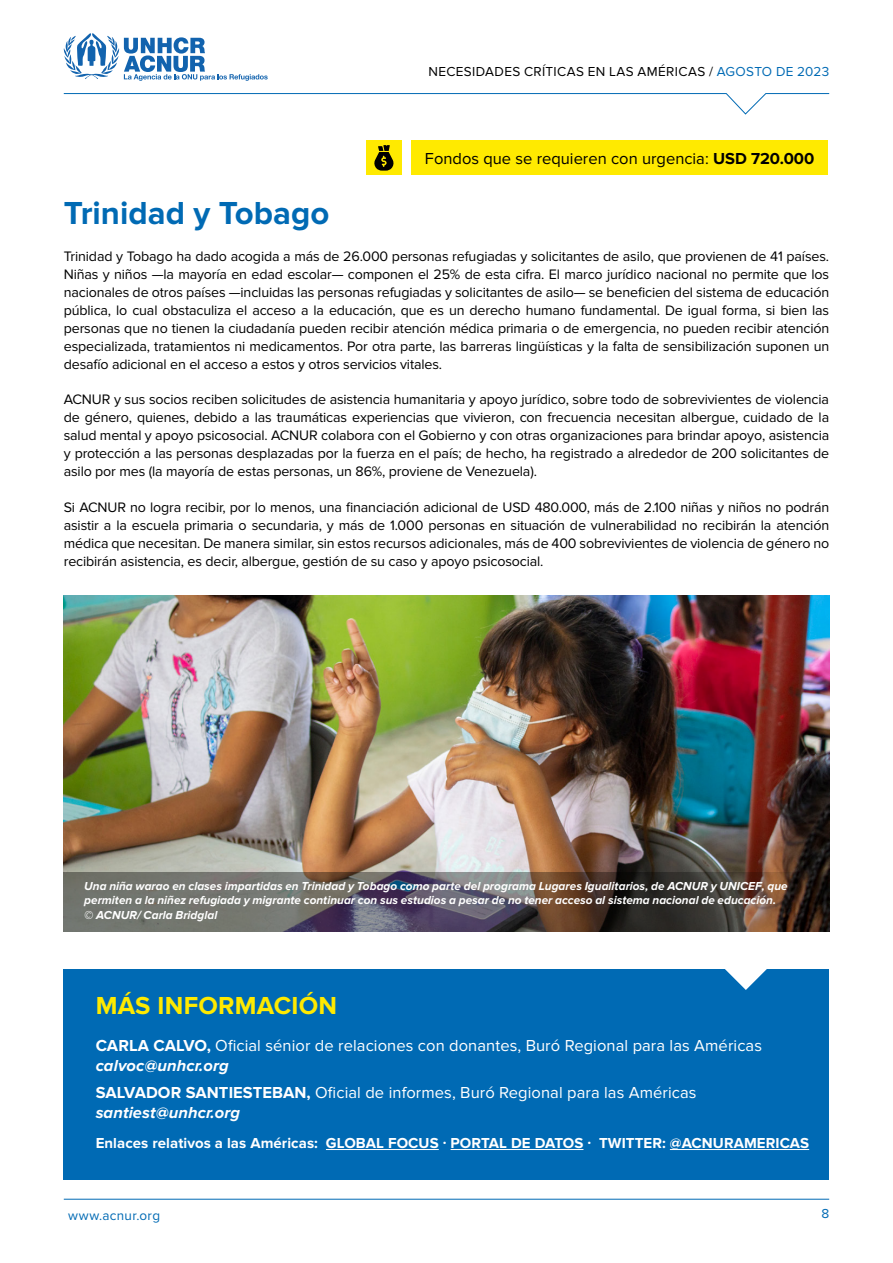
<style>
.page{position:relative;width:893px;height:1263px;background:#fff}
.page>*{position:absolute;margin:0;border:0;box-sizing:border-box;transform-origin:0 0}
.t1{font:700 33px "Proxima Nova";color:#006ab4}
.t2{font:700 25.5px "Proxima Nova";letter-spacing:.01em;color:#ffea00}
.t3{font:16.5px/19.8px "Proxima Nova";letter-spacing:.005em;color:#fff}
.t4{font:16.5px "Proxima Nova";color:#000}
.t5{font:700 15px "Proxima Nova";letter-spacing:.005em;color:#fff}
.t6{font:14.25px/18px "Proxima Nova";letter-spacing:-.01em;color:#000;text-align:justify}
.t7{font:13.5px "Proxima Nova";letter-spacing:.025em;color:#000}
.t8{font:13.5px "Proxima Nova";letter-spacing:.02em;color:#006ab4}
.t9{font:italic 700 12px/14.4px "Proxima Nova";color:#fff}
.s1{color:#006ab4}
.s2{font-weight:700}
.s3{font-weight:700;font-style:italic}
</style>
<div class="page">
<svg style="left:63px;top:93px;width:767px;height:22px"></svg>
<div style="left:366px;top:141px;width:461px;height:34px;background:#ffea00"></div>
<div style="left:402px;top:125px;width:9px;height:66px;background:#fff"></div>
<svg style="left:374px;top:145px;width:20px;height:26px"></svg>
<img style="left:64px;top:595px;width:765px;height:277px">
<svg style="left:64px;top:872px;width:765px;height:59px;background:#5b5351"></svg>
<div style="left:64px;top:969px;width:765px;height:211px;background:#006ab4"></div>
<svg style="left:725px;top:969px;width:42px;height:21px"></svg>
<hr style="left:326px;top:1149px;width:113px;height:1px;background:#fff">
<hr style="left:451px;top:1149px;width:132px;height:1px;background:#fff">
<hr style="left:670px;top:1149px;width:139px;height:1px;background:#fff">
<svg style="left:63px;top:33px;width:205px;height:48px"></svg>
<hr style="left:64px;top:1199px;width:765px;height:1px;background:#006ab4">
<p class="t7" style="left:428px;top:63px;width:402px">NECESIDADES CRÍTICAS EN LAS AMÉRICAS / <span class="s1">AGOSTO DE 2023</span></p>
<h1 class="t1" style="left:64px;top:194px;width:267px">Trinidad y Tobago</h1>
<p class="t4" style="left:425px;top:149px;width:391px">Fondos que se requieren con urgencia: <span class="s2">USD 720.000</span></p>
<p class="t6" style="left:64px;top:248px;width:767px">Trinidad y Tobago ha dado acogida a más de 26.000 personas refugiadas y solicitantes de asilo, que provienen de 41 países.<br>Niñas y niños —la mayoría en edad escolar— componen el 25% de esta cifra. El marco jurídico nacional no permite que los nacionales de otros países —incluidas las personas refugiadas y solicitantes de asilo— se beneficien del sistema de educación pública, lo cual obstaculiza el acceso a la educación, que es un derecho humano fundamental. De igual forma, si bien las personas que no tienen la ciudadanía pueden recibir atención médica primaria o de emergencia, no pueden recibir atención especializada, tratamientos ni medicamentos. Por otra parte, las barreras lingüísticas y la falta de sensibilización suponen un desafío adicional en el acceso a estos y otros servicios vitales.</p>
<p class="t6" style="left:64px;top:391px;width:767px">ACNUR y sus socios reciben solicitudes de asistencia humanitaria y apoyo jurídico, sobre todo de sobrevivientes de violencia de género, quienes, debido a las traumáticas experiencias que vivieron, con frecuencia necesitan albergue, cuidado de la salud mental y apoyo psicosocial. ACNUR colabora con el Gobierno y con otras organizaciones para brindar apoyo, asistencia y protección a las personas desplazadas por la fuerza en el país; de hecho, ha registrado a alrededor de 200 solicitantes de asilo por mes (la mayoría de estas personas, un 86%, proviene de Venezuela).</p>
<p class="t6" style="left:64px;top:498px;width:767px">Si ACNUR no logra recibir, por lo menos, una financiación adicional de USD 480.000, más de 2.100 niñas y niños no podrán asistir a la escuela primaria o secundaria, y más de 1.000 personas en situación de vulnerabilidad no recibirán la atención médica que necesitan. De manera similar, sin estos recursos adicionales, más de 400 sobrevivientes de violencia de género no recibirán asistencia, es decir, albergue, gestión de su caso y apoyo psicosocial.</p>
<p class="t9" style="left:84px;top:879px;width:705px">Una niña warao en clases impartidas en Trinidad y Tobago como parte del programa Lugares Igualitarios, de ACNUR y UNICEF, que permiten a la niñez refugiada y migrante continuar con sus estudios a pesar de no tener acceso al sistema nacional de educación. © ACNUR/ Carla Bridglal</p>
<h2 class="t2" style="left:96px;top:991px;width:243px">MÁS INFORMACIÓN</h2>
<p class="t3" style="left:96px;top:1036px;width:668px"><span class="s2">CARLA CALVO,</span> Oficial sénior de relaciones con donantes, Buró Regional para las Américas <span class="s3">calvoc@unhcr.org</span></p>
<p class="t3" style="left:96px;top:1083px;width:602px"><span class="s2">SALVADOR SANTIESTEBAN,</span> Oficial de informes, Buró Regional para las Américas <span class="s3">santiest@unhcr.org</span></p>
<p class="t5" style="left:96px;top:1134px;width:715px">Enlaces relativos a las Américas: GLOBAL FOCUS · PORTAL DE DATOS · TWITTER: @ACNURAMERICAS</p>
<p class="t8" style="left:68px;top:1207px;width:94px">www.acnur.org</p>
<p class="t8" style="left:821px;top:1205px;width:9px">8</p>
</div>
